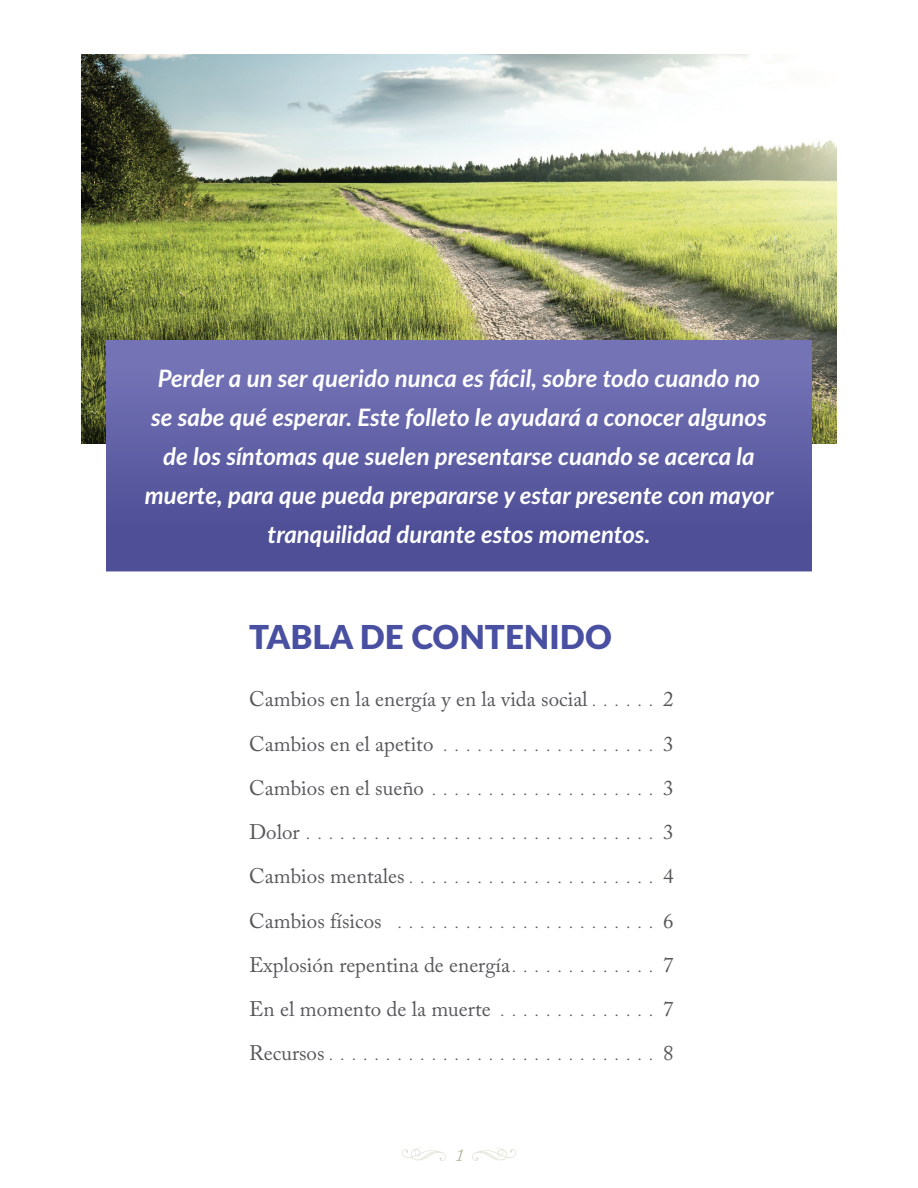
<style>
.page{position:relative;width:918px;height:1188px;background:#fff}
.page>*{position:absolute;margin:0;border:0;box-sizing:border-box;transform-origin:0 0}
.head_A{font:900 33px "Lato";color:#494fa1}
.body{font:italic 700 24px/39px "Lato";color:#fff;text-align:center}
.t1{font:21px "Adobe Caslon Pro";color:#57585a}
.t2{font:italic 18px "Adobe Caslon Pro";color:#b4bb9d}
.t3{font:15px "Adobe Caslon Pro";color:#57585a}
.s1{font-size:15px}
.s2{font-size:21px}
</style>
<div class="page">
<svg style="left:402px;top:1147px;width:44px;height:14px"></svg>
<svg style="left:472px;top:1147px;width:44px;height:14px"></svg>
<img style="left:81px;top:54px;width:756px;height:390px">
<div style="left:106px;top:341px;width:706px;height:231px;background:linear-gradient(to bottom,#7776b9,#484992)"></div>
<p class="body" style="left:145px;top:358px;width:630px">Perder a un ser querido nunca es fácil, sobre todo cuando no se sabe qué esperar. Este folleto le ayudará a conocer algunos de los síntomas que suelen presentarse cuando se acerca la muerte, para que pueda prepararse y estar presente con mayor tranquilidad durante estos momentos.</p>
<p class="head_A" style="left:249px;top:612px;width:364px">TABLA DE CONTENIDO</p>
<p class="t1" style="left:249px;top:687px;width:340px">Cambios en la energía y en la vida social</p>
<p class="t1" style="left:663px;top:687px;width:12px">2</p>
<p class="t1" style="left:249px;top:731px;width:426px">Cambios en el apetito <span class="s1">. . . . . . . . . . . . . . . . . . .</span> 3</p>
<p class="t3" style="left:249px;top:781px;width:426px"><span class="s2">Cambios en el sueño</span> . . . . . . . . . . . . . . . . . . . . <span class="s2">3</span></p>
<p class="t1" style="left:249px;top:820px;width:52px">Dolor</p>
<p class="t1" style="left:663px;top:820px;width:12px">3</p>
<p class="t1" style="left:249px;top:864px;width:157px">Cambios mentales</p>
<p class="t1" style="left:663px;top:864px;width:12px">4</p>
<p class="t3" style="left:249px;top:914px;width:426px"><span class="s2">Cambios físicos</span> . . . . . . . . . . . . . . . . . . . . . . . <span class="s2">6</span></p>
<p class="t1" style="left:249px;top:952px;width:263px">Explosión repentina de energía</p>
<p class="t1" style="left:663px;top:952px;width:12px">7</p>
<p class="t1" style="left:249px;top:997px;width:426px">En el momento de la muerte <span class="s1">. . . . . . . . . . . . . .</span> 7</p>
<p class="t1" style="left:249px;top:1041px;width:77px">Recursos</p>
<p class="t1" style="left:663px;top:1041px;width:12px">8</p>
<p class="t2" style="left:455px;top:1144px;width:10px">1</p>
</div>
